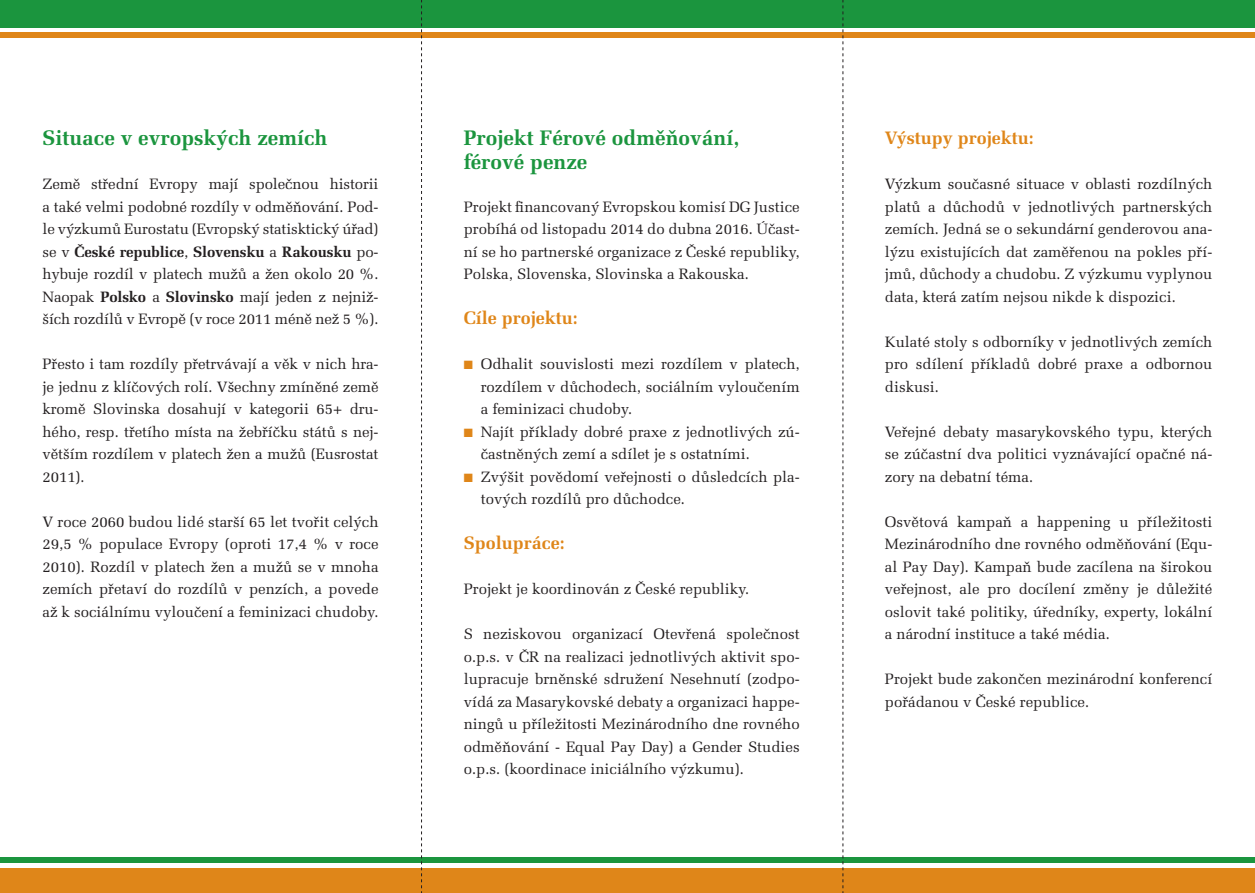
<style>
.page{position:relative;width:1255px;height:893px;background:#fff}
.page>*{position:absolute;margin:0;border:0;box-sizing:border-box;transform-origin:0 0}
.headline{font:700 21px/24.2px "Melior CE";color:#1b953e}
.subhead{font:700 18px "Melior CE";color:#df8619}
.text{font:15px/22.5px "Melior CE";color:#231f20;text-align:justify}
.s1{font-weight:700}
.s2{color:#df8619}
</style>
<div class="page">
<div style="left:0;top:868px;width:1254px;height:25px;background:#df8619"></div>
<div style="left:0;top:857px;width:1254px;height:6px;background:#1b953e"></div>
<div style="left:0;top:32px;width:1254px;height:6px;background:#df8619"></div>
<div style="left:0;top:0;width:1254px;height:27px;background:#1b953e"></div>
<svg style="left:421px;top:0;width:1px;height:893px"></svg>
<svg style="left:842px;top:0;width:1px;height:893px"></svg>
<p class="headline" style="left:43px;top:126px;width:286px">Situace v evropských zemích</p>
<p class="text" style="left:43px;top:173px;width:337px">Země střední Evropy mají společnou historii a také velmi podobné rozdíly v odměňování. Pod&shy;le výzkumů Eurostatu (Evropský statisktický úřad) se v <span class="s1">České republice</span>, <span class="s1">Slovensku</span> a <span class="s1">Rakousku</span> po&shy;hybuje rozdíl v platech mužů a žen okolo 20 %.<br>Naopak <span class="s1">Polsko</span> a <span class="s1">Slovinsko</span> mají jeden z nejniž&shy;ších rozdílů v Evropě (v roce 2011 méně než 5 %).</p>
<p class="text" style="left:43px;top:353px;width:337px">Přesto i tam rozdíly přetrvávají a věk v nich hra&shy;je jednu z klíčových rolí. Všechny zmíněné země kromě Slovinska dosahují v kategorii 65+ dru&shy;hého, resp. třetího místa na žebříčku států s nej&shy;větším rozdílem v platech žen a mužů (Eusrostat 2011).</p>
<p class="text" style="left:43px;top:510px;width:337px">V roce 2060 budou lidé starší 65 let tvořit celých 29,5 % populace Evropy (oproti 17,4 % v roce 2010). Rozdíl v platech žen a mužů se v mnoha zemích přetaví do rozdílů v penzích, a povede až k sociálnímu vyloučení a feminizaci chudoby.</p>
<p class="headline" style="left:463px;top:126px;width:277px">Projekt Férové odměňování, férové penze</p>
<p class="text" style="left:463px;top:195px;width:337px">Projekt financovaný Evropskou komisí DG Justice probíhá od listopadu 2014 do dubna 2016. Účast&shy;ní se ho partnerské organizace z České republiky, Polska, Slovenska, Slovinska a Rakouska.</p>
<p class="subhead" style="left:463px;top:308px;width:115px">Cíle projektu:</p>
<p class="text" style="left:480px;top:353px;width:320px;text-indent:-17px"><span class="s2">■</span> Odhalit souvislosti mezi rozdílem v platech, rozdílem v důchodech, sociálním vyloučením a feminizaci chudoby.</p>
<p class="text" style="left:480px;top:420px;width:320px;text-indent:-17px"><span class="s2">■</span> Najít příklady dobré praxe z jednotlivých zú&shy;častněných zemí a sdílet je s ostatními.</p>
<p class="text" style="left:480px;top:465px;width:320px;text-indent:-17px"><span class="s2">■</span> Zvýšit povědomí veřejnosti o důsledcích pla&shy;tových rozdílů pro důchodce.</p>
<p class="subhead" style="left:463px;top:533px;width:102px">Spolupráce:</p>
<p class="text" style="left:463px;top:578px;width:287px">Projekt je koordinován z České republiky.</p>
<p class="text" style="left:463px;top:623px;width:337px">S neziskovou organizací Otevřená společnost o.p.s. v ČR na realizaci jednotlivých aktivit spo&shy;lupracuje brněnské sdružení Nesehnutí (zodpo&shy;vídá za Masarykovské debaty a organizaci happe&shy;ningů u příležitosti Mezinárodního dne rovného odměňování - Equal Pay Day) a Gender Studies o.p.s. (koordinace iniciálního výzkumu).</p>
<p class="subhead" style="left:884px;top:128px;width:151px">Výstupy projektu:</p>
<p class="text" style="left:884px;top:173px;width:329px">Výzkum současné situace v oblasti rozdílných platů a důchodů v jednotlivých partnerských zemích. Jedná se o sekundární genderovou ana&shy;lýzu existujících dat zaměřenou na pokles pří&shy;jmů, důchody a chudobu. Z výzkumu vyplynou data, která zatím nejsou nikde k dispozici.</p>
<p class="text" style="left:884px;top:330px;width:329px">Kulaté stoly s odborníky v jednotlivých zemích pro sdílení příkladů dobré praxe a odbornou diskusi.</p>
<p class="text" style="left:884px;top:420px;width:329px">Veřejné debaty masarykovského typu, kterých se zúčastní dva politici vyznávající opačné ná&shy;zory na debatní téma.</p>
<p class="text" style="left:884px;top:510px;width:329px">Osvětová kampaň a happening u příležitosti Mezinárodního dne rovného odměňování (Equ&shy;al Pay Day). Kampaň bude zacílena na širokou veřejnost, ale pro docílení změny je důležité oslovit také politiky, úředníky, experty, lokální a národní instituce a také média.</p>
<p class="text" style="left:884px;top:668px;width:329px">Projekt bude zakončen mezinárodní konferencí pořádanou v České republice.</p>
</div>
